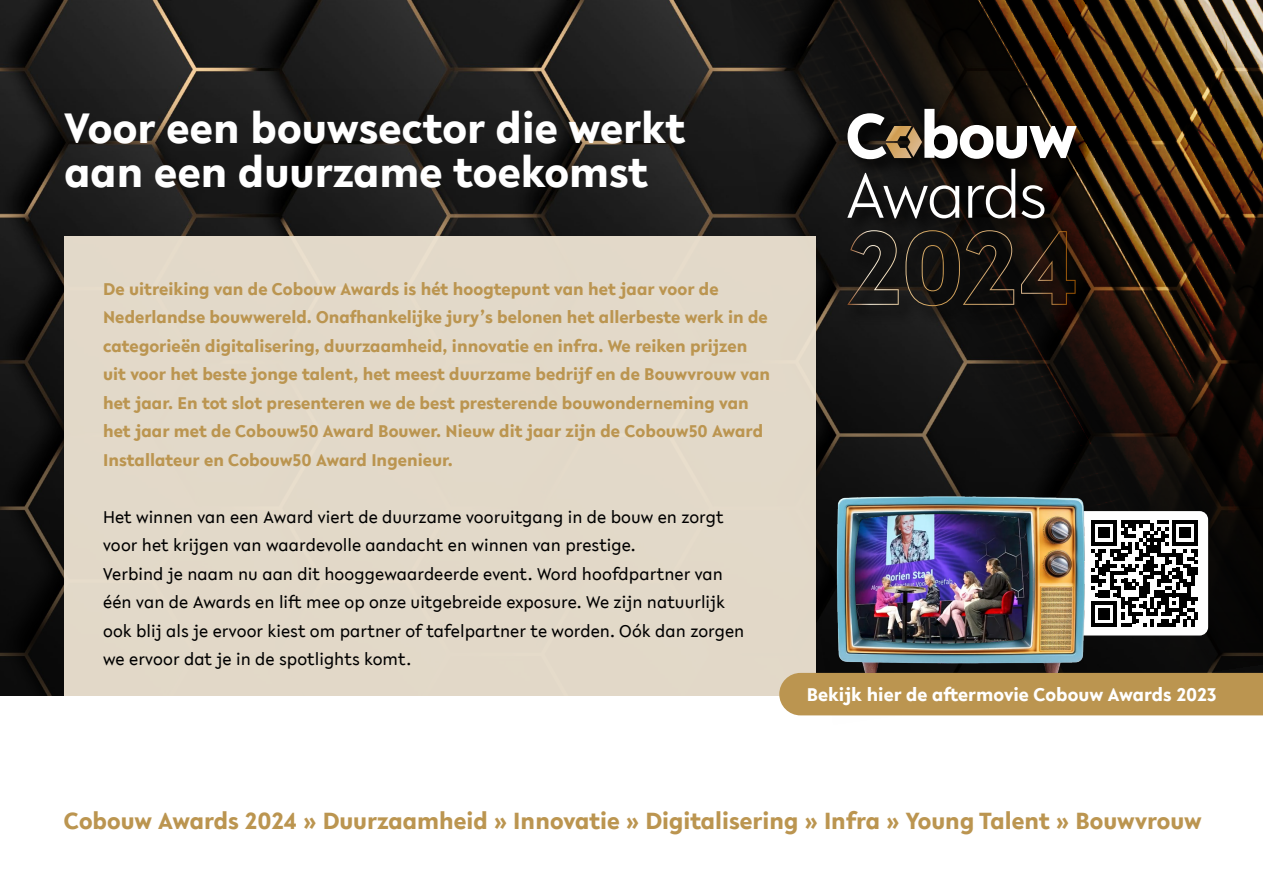
<style>
.page{position:relative;width:1263px;height:893px;background:#fff}
.page>*{position:absolute;margin:0;border:0;box-sizing:border-box;transform-origin:0 0}
.t1{font:700 45px/43.5px "Lelo";color:#fff}
.t2{font:700 24.75px "Lelo";color:#bb9550}
.t3{font:700 19.5px "Lelo";color:#fff}
.t4{font:700 18px/28.5px "Lelo";color:#bb9550}
.t5{font:18px/28.5px "Lelo";color:#000}
</style>
<div class="page">
<svg style="left:0;top:0;width:730px;height:696px;fill:#1c1c1c"></svg>
<img style="left:730px;top:0;width:533px;height:716px">
<div style="left:65px;top:236px;width:751px;height:460px;background:#e2d9c9"></div>
<div style="left:843px;top:105px;width:253px;height:221px;background:#000;opacity:.75"></div>
<svg style="left:847px;top:173px;width:112px;height:45px"></svg>
<svg style="left:968px;top:169px;width:47px;height:49px"></svg>
<svg style="left:1021px;top:185px;width:23px;height:33px"></svg>
<svg style="left:847px;top:109px;width:230px;height:50px"></svg>
<svg style="left:847px;top:230px;width:52px;height:75px"></svg>
<svg style="left:905px;top:230px;width:109px;height:76px"></svg>
<svg style="left:1021px;top:231px;width:54px;height:74px"></svg>
<div style="left:779px;top:673px;width:484px;height:42px;background:#bb9550"></div>
<div style="left:1012px;top:511px;width:196px;height:124px;background:#fff;border-radius:9px"></div>
<svg style="left:1170px;top:520px;width:28px;height:107px"></svg>
<img style="left:823px;top:484px;width:347px;height:189px">
<h1 class="t1" style="left:65px;top:106px;width:622px">Voor een bouwsector die werkt aan een duurzame toekomst</h1>
<p class="t4" style="left:103px;top:274px;width:669px">De uitreiking van de Cobouw Awards is hét hoogtepunt van het jaar voor de Nederlandse bouwwereld. Onafhankelijke jury’s belonen het allerbeste werk in de categorieën digitalisering, duurzaamheid, innovatie en infra. We reiken prijzen uit voor het beste jonge talent, het meest duurzame bedrijf en de Bouwvrouw van het jaar. En tot slot presenteren we de best presterende bouwonderneming van het jaar met de Cobouw50 Award Bouwer. Nieuw dit jaar zijn de Cobouw50 Award Installateur en Cobouw50 Award Ingenieur.</p>
<p class="t5" style="left:103px;top:502px;width:643px">Het winnen van een Award viert de duurzame vooruitgang in de bouw en zorgt voor het krijgen van waardevolle aandacht en winnen van prestige.<br>Verbind je naam nu aan dit hooggewaardeerde event. Word hoofdpartner van één van de Awards en lift mee op onze uitgebreide exposure. We zijn natuurlijk ook blij als je ervoor kiest om partner of tafelpartner te worden. Oók dan zorgen we ervoor dat je in de spotlights komt.</p>
<p class="t3" style="left:807px;top:681px;width:411px">Bekijk hier de aftermovie Cobouw Awards 2023</p>
<h2 class="t2" style="left:64px;top:804px;width:1139px">Cobouw Awards 2024 » Duurzaamheid » Innovatie » Digitalisering » Infra » Young Talent » Bouwvrouw</h2>
</div>
